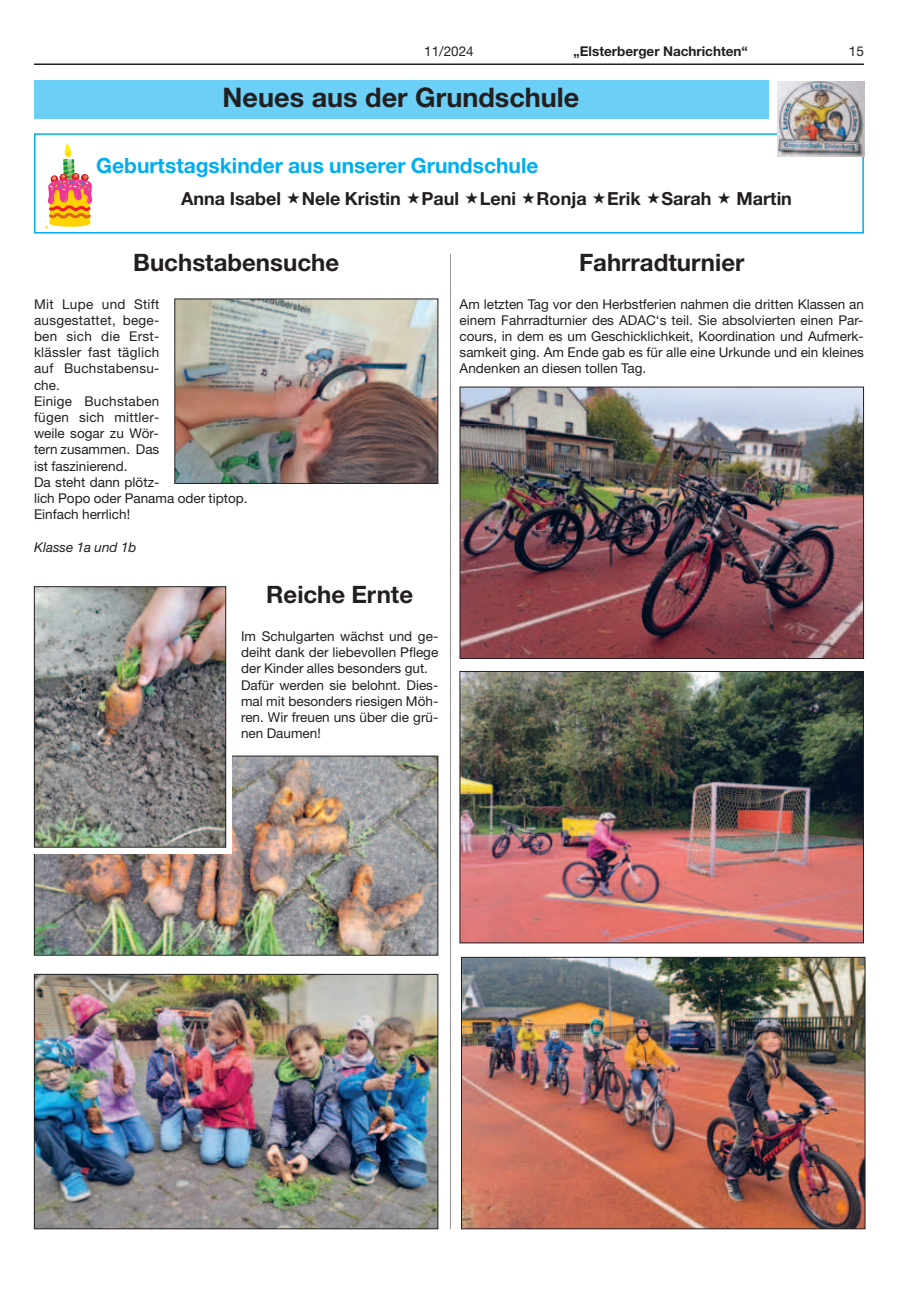
<style>
.page{position:relative;width:915px;height:1293px;background:#fff}
.page>*{position:absolute;margin:0;border:0;box-sizing:border-box;transform-origin:0 0}
.t1{font:700 27px "Helvetica Neue";color:#231f20}
.t2{font:700 24px "Helvetica Neue";color:#231f20}
.t3{font:700 21px "Helvetica Neue";color:#00aeef}
.t4{font:700 18px "Helvetica Neue";color:#231f20}
.t5{font:13.5px/16.2px "Helvetica Neue";color:#231f20}
.t6{font:13.5px/16.2px "Helvetica Neue";letter-spacing:.02em;color:#231f20}
.t7{font:700 13.5px "Helvetica Neue";color:#231f20}
.t8{font:italic 13.5px "Helvetica Neue";color:#231f20}
</style>
<div class="page">
<hr style="left:34px;top:63px;width:829px;height:2px;background:#231f20">
<div style="left:34px;top:133px;width:829px;height:100px;border:2px solid #00aeef"></div>
<img style="left:36px;top:757px;width:400px;height:196px">
<div style="left:34px;top:755px;width:404px;height:200px;border:1px solid #231f20"></div>
<img style="left:777px;top:82px;width:87px;height:75px">
<div style="left:34px;top:81px;width:733px;height:38px;background:#6bcff6"></div>
<svg style="left:45px;top:143px;width:48px;height:86px"></svg>
<img style="left:176px;top:300px;width:260px;height:182px">
<div style="left:174px;top:298px;width:264px;height:186px;border:1px solid #231f20"></div>
<img style="left:36px;top:976px;width:400px;height:251px">
<div style="left:34px;top:974px;width:404px;height:255px;border:1px solid #231f20"></div>
<div style="left:7px;top:722px;width:225px;height:132px;background:#fff"></div>
<img style="left:36px;top:588px;width:188px;height:257px">
<div style="left:34px;top:586px;width:192px;height:261px;border:1px solid #231f20"></div>
<hr style="left:450px;top:254px;width:1px;height:975px;background:#939598">
<img style="left:463px;top:959px;width:400px;height:268px">
<div style="left:461px;top:957px;width:404px;height:272px;border:1px solid #231f20"></div>
<img style="left:461px;top:673px;width:400px;height:268px">
<div style="left:459px;top:671px;width:404px;height:272px;border:1px solid #231f20"></div>
<img style="left:461px;top:389px;width:400px;height:268px">
<div style="left:459px;top:387px;width:404px;height:272px;border:1px solid #231f20"></div>
<p class="t5" style="left:424px;top:44px;width:51px">11/2024</p>
<p class="t7" style="left:573px;top:46px;width:176px">„Elsterberger Nachrichten“</p>
<p class="t5" style="left:848px;top:44px;width:17px">15</p>
<h1 class="t1" style="left:222px;top:87px;width:358px">Neues aus der Grundschule</h1>
<h3 class="t3" style="left:96px;top:157px;width:444px">Geburtstagskinder aus unserer Grundschule</h3>
<h3 class="t4" style="left:181px;top:192px;width:531px">Anna Isabel Nele Kristin Paul Leni Ronja Erik Sarah</h3>
<h3 class="t4" style="left:736px;top:192px;width:57px">Martin</h3>
<h2 class="t2" style="left:133px;top:253px;width:207px">Buchstabensuche</h2>
<p class="t6" style="left:34px;top:297px;width:215px">Mit Lupe und Stift<br>ausgestattet, bege-<br>ben sich die Erst-<br>klässler fast täglich<br>auf Buchstabensu-<br>che.<br>Einige Buchstaben<br>fügen sich mittler-<br>weile sogar zu Wör-<br>tern zusammen. Das<br>ist faszinierend.<br>Da steht dann plötz-<br>lich Popo oder Panama oder tiptop.<br>Einfach herrlich!</p>
<p class="t8" style="left:34px;top:542px;width:104px">Klasse 1a und 1b</p>
<h2 class="t2" style="left:266px;top:586px;width:148px">Reiche Ernte</h2>
<p class="t5" style="left:241px;top:629px;width:199px">Im Schulgarten wächst und ge&shy;deiht dank der liebevollen Pflege der Kinder alles besonders gut.<br>Dafür werden sie belohnt. Dies&shy;mal mit besonders riesigen Möh&shy;ren. Wir freuen uns über die grü&shy;nen Daumen!</p>
<h2 class="t2" style="left:578px;top:253px;width:167px">Fahrradturnier</h2>
<p class="t5" style="left:459px;top:297px;width:405px;text-align:justify">Am letzten Tag vor den Herbstferien nahmen die dritten Klassen an einem Fahrradturnier des ADAC‘s teil. Sie absolvierten einen Par&shy;cours, in dem es um Geschicklichkeit, Koordination und Aufmerk&shy;samkeit ging. Am Ende gab es für alle eine Urkunde und ein kleines Andenken an diesen tollen Tag.</p>
</div>
